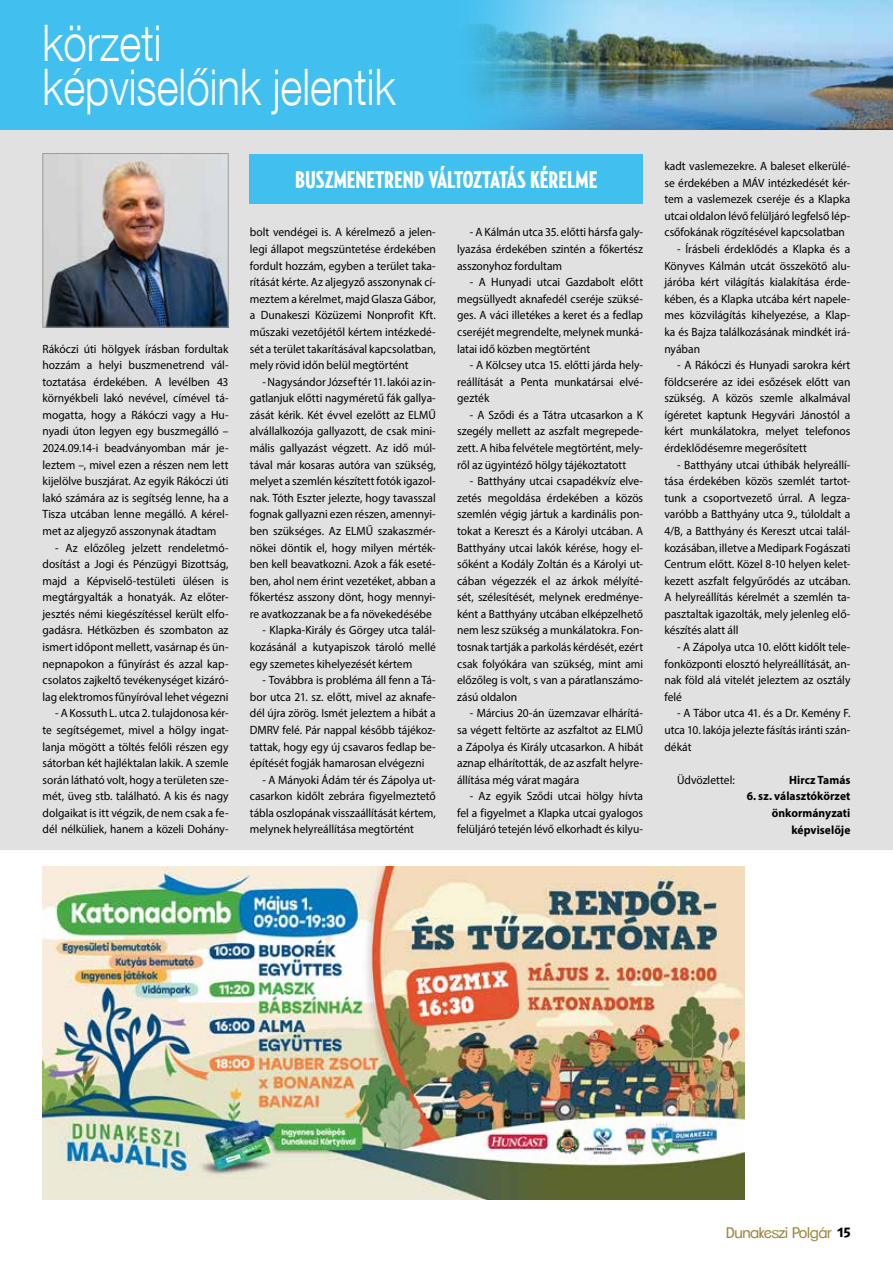
<style>
.page{position:relative;width:893px;height:1263px;background:#fff}
.page>*{position:absolute;margin:0;border:0;box-sizing:border-box;transform-origin:0 0}
.t1{font:300 50.4px/43.5px "Helvetica Neue LT Com";color:#fff;scale:.83 1}
.t2{font:900 extra-condensed 24px "Relay";color:#fff}
.t3{font:15px "Clemente P Dag";letter-spacing:-.02em;color:#9b843a}
.t4{font:12px/16.6px "Myriad Pro";color:#000;text-align:justify;scale:.96 1}
.t5{font:700 12px/16.6px "Myriad Pro";letter-spacing:.005em;color:#000;text-align:right;scale:.96 1}
.s1{font-family:"Polo Ze 11 K Bold";color:#000}
</style>
<div class="page">
<div style="left:0;top:129px;width:893px;height:721px;background:#e1e1e1"></div>
<hr style="left:0;top:684px;width:1px;height:515px;background:#dadada">
<div style="left:0;top:0;width:893px;height:129px;background:#41c0f0"></div>
<img style="left:471px;top:0;width:422px;height:129px">
<img style="left:45px;top:155px;width:182px;height:170px">
<div style="left:43px;top:153px;width:186px;height:174px;border:1px solid #9d9d9c"></div>
<div style="left:250px;top:154px;width:393px;height:49px;background:#41c0f0"></div>
<img style="left:43px;top:867px;width:701px;height:332px">
<h1 class="t1" style="left:43px;top:21px;width:427px">körzeti<br>képviselőink jelentik</h1>
<p class="t4" style="left:43px;top:340px;width:195px">Rákóczi úti hölgyek írásban fordultak hozzám a helyi buszmenetrend vál&shy;toztatása érdekében. A levélben 43 környékbeli lakó nevével, címével tá&shy;mogatta, hogy a Rákóczi vagy a Hu&shy;nyadi úton legyen egy buszmegálló – 2024.09.14-i beadványomban már je&shy;leztem –, mivel ezen a részen nem lett kijelölve buszjárat. Az egyik Rákóczi úti lakó számára az is segítség lenne, ha a Tisza utcában lenne megálló. A kérel&shy;met az aljegyző asszonynak átadtam</p>
<p class="t4" style="left:43px;top:539px;width:195px;text-indent:13px">- Az előzőleg jelzett rendeletmó&shy;dosítást a Jogi és Pénzügyi Bizottság, majd a Képviselő-testületi ülésen is megtárgyalták a honatyák. Az előter&shy;jesztés némi kiegészítéssel került elfo&shy;gadásra. Hétközben és szombaton az ismert időpont mellett, vasárnap és ün&shy;nepnapokon a fűnyírást és azzal kap&shy;csolatos zajkeltő tevékenységet kizáró&shy;lag elektromos fűnyíróval lehet végezni</p>
<p class="t4" style="left:43px;top:705px;width:195px;text-indent:13px">- A Kossuth L. utca 2. tulajdonosa kér&shy;te segítségemet, mivel a hölgy ingat&shy;lanja mögött a töltés felőli részen egy sátorban két hajléktalan lakik. A szemle során látható volt, hogy a területen sze&shy;mét, üveg stb. található. A kis és nagy dolgaikat is itt végzik, de nem csak a fe&shy;dél nélküliek, hanem a közeli Dohány-</p>
<h2 class="t2" style="left:295px;top:166px;width:304px">BUSZMENETREND VÁLTOZTATÁS KÉRELME</h2>
<p class="t4" style="left:250px;top:224px;width:195px">bolt vendégei is. A kérelmező a jelen&shy;legi állapot megszüntetése érdekében fordult hozzám, egyben a terület taka&shy;rítását kérte. Az aljegyző asszonynak cí&shy;meztem a kérelmet, majd Glasza Gábor, a Dunakeszi Közüzemi Nonprofit Kft. műszaki vezetőjétől kértem intézkedé&shy;sét a terület takarításával kapcsolatban, mely rövid időn belül megtörtént</p>
<p class="t4" style="left:250px;top:373px;width:195px;text-indent:13px">- Nagysándor József tér 11. lakói az in&shy;gatlanjuk előtti nagyméretű fák gallya&shy;zását kérik. Két évvel ezelőtt az ELMŰ alvállalkozója gallyazott, de csak mini&shy;mális gallyazást végzett. Az idő múl&shy;tával már kosaras autóra van szükség, melyet a szemlén készített fotók igazol&shy;nak. Tóth Eszter jelezte, hogy tavasszal fognak gallyazni ezen részen, amennyi&shy;ben szükséges. Az ELMŰ szakaszmér&shy;nökei döntik el, hogy milyen mérték&shy;ben kell beavatkozni. Azok a fák eseté&shy;ben, ahol nem érint vezetéket, abban a főkertész asszony dönt, hogy mennyi&shy;re avatkozzanak be a fa növekedésébe</p>
<p class="t4" style="left:250px;top:622px;width:195px;text-indent:13px">- Klapka-Király és Görgey utca talál&shy;kozásánál a kutyapiszok tároló mellé egy szemetes kihelyezését kértem</p>
<p class="t4" style="left:250px;top:672px;width:195px;text-indent:13px">- Továbbra is probléma áll fenn a Tá&shy;bor utca 21. sz. előtt, mivel az aknafe&shy;dél újra zörög. Ismét jeleztem a hibát a DMRV felé. Pár nappal később tájékoz&shy;tattak, hogy egy új csavaros fedlap be&shy;építését fogják hamarosan elvégezni</p>
<p class="t4" style="left:250px;top:771px;width:195px;text-indent:13px">- A Mányoki Ádám tér és Zápolya ut&shy;casarkon kidőlt zebrára figyelmeztető tábla oszlopának visszaállítását kértem, melynek helyreállítása megtörtént</p>
<p class="t4" style="left:457px;top:224px;width:195px;text-indent:13px">- A Kálmán utca 35. előtti hársfa gal - lyazása érdekében szintén a főkertész asszonyhoz fordultam</p>
<p class="t4" style="left:457px;top:274px;width:195px;text-indent:13px">- A Hunyadi utcai Gazdabolt előtt megsüllyedt aknafedél cseréje szüksé&shy;ges. A váci illetékes a keret és a fedlap cseréjét megrendelte, melynek munká&shy;latai idő közben megtörtént</p>
<p class="t4" style="left:457px;top:357px;width:195px;text-indent:13px">- A Kölcsey utca 15. előtti járda hely&shy;reállítását a Penta munkatársai elvé&shy;gezték</p>
<p class="t4" style="left:457px;top:406px;width:195px;text-indent:13px">- A Sződi és a Tátra utcasarkon a K szegély mellett az aszfalt megrepede&shy;zett. A hiba felvétele megtörtént, mely&shy;ről az ügyintéző hölgy tájékoztatott</p>
<p class="t4" style="left:457px;top:473px;width:195px;text-indent:13px">- Batthyány utcai csapadékvíz elve&shy;zetés megoldása érdekében a közös szemlén végig jártuk a kardinális pon&shy;tokat a Kereszt és a Károlyi utcában. A Batthyány utcai lakók kérése, hogy el&shy;sőként a Kodály Zoltán és a Károlyi ut&shy;cában végezzék el az árkok mélyíté&shy;sét, szélesítését, melynek eredménye&shy;ként a Batthyány utcában elképzelhető nem lesz szükség a munkálatokra. Fon&shy;tosnak tartják a parkolás kérdését, ezért csak folyókára van szükség, mint ami előzőleg is volt, s van a páratlanszámo&shy;zású oldalon</p>
<p class="t4" style="left:457px;top:705px;width:195px;text-indent:13px">- Március 20-án üzemzavar elhárítá&shy;sa végett feltörte az aszfaltot az ELMŰ a Zápolya és Király utcasarkon. A hibát aznap elhárították, de az aszfalt helyre&shy;állítása még várat magára</p>
<p class="t4" style="left:457px;top:788px;width:195px;text-indent:13px">- Az egyik Sződi utcai hölgy hívta fel a figyelmet a Klapka utcai gyalogos felüljáró tetején lévő elkorhadt és kilyu-</p>
<p class="t4" style="left:664px;top:158px;width:195px">kadt vaslemezekre. A baleset elkerülé&shy;se érdekében a MÁV intézkedését kér&shy;tem a vaslemezek cseréje és a Klapka utcai oldalon lévő felüljáró legfelső lép&shy;csőfokának rögzítésével kapcsolatban</p>
<p class="t4" style="left:664px;top:240px;width:195px;text-indent:13px">- Írásbeli érdeklődés a Klapka és a Könyves Kálmán utcát összekötő alu&shy;járóba kért világítás kialakítása érde&shy;kében, és a Klapka utcába kért napele&shy;mes közvilágítás kihelyezése, a Klap&shy;ka és Bajza találkozásának mindkét irá&shy;nyában</p>
<p class="t4" style="left:664px;top:357px;width:195px;text-indent:13px">- A Rákóczi és Hunyadi sarokra kért földcserére az idei esőzések előtt van szükség. A közös szemle alkalmával ígéretet kaptunk Hegyvári Jánostól a kért munkálatokra, melyet telefonos érdeklődésemre megerősített</p>
<p class="t4" style="left:664px;top:456px;width:195px;text-indent:13px">- Batthyány utcai úthibák helyreállí&shy;tása érdekében közös szemlét tartot&shy;tunk a csoportvezető úrral. A legza&shy;varóbb a Batthyány utca 9., túloldalt a 4/B, a Batthyány és Kereszt utcai talál&shy;kozásában, illetve a Medipark Fogászati Centrum előtt. Közel 8-10 helyen kelet&shy;kezett aszfalt felgyűrődés az utcában.<br>A helyreállítás kérelmét a szemlén ta&shy;pasztaltak igazolták, mely jelenleg elő&shy;készítés alatt áll</p>
<p class="t4" style="left:664px;top:638px;width:195px;text-indent:13px">- A Zápolya utca 10. előtt kidőlt tele&shy;fonközponti elosztó helyreállítását, an&shy;nak föld alá vitelét jeleztem az osztály felé</p>
<p class="t4" style="left:664px;top:705px;width:195px;text-indent:13px">- A Tábor utca 41. és a Dr. Kemény F. utca 10. lakója jelezte fásítás iránti szán&shy;dékát</p>
<p class="t4" style="left:677px;top:771px;width:61px">Üdvözlettel:</p>
<p class="t5" style="left:789px;top:771px;width:65px">Hircz Tamás</p>
<p class="t5" style="left:747px;top:787px;width:110px">6. sz. választókörzet önkormányzati képviselője</p>
<p class="t3" style="left:726px;top:1223px;width:126px">Dunakeszi Polgár <span class="s1">15</span></p>
</div>
